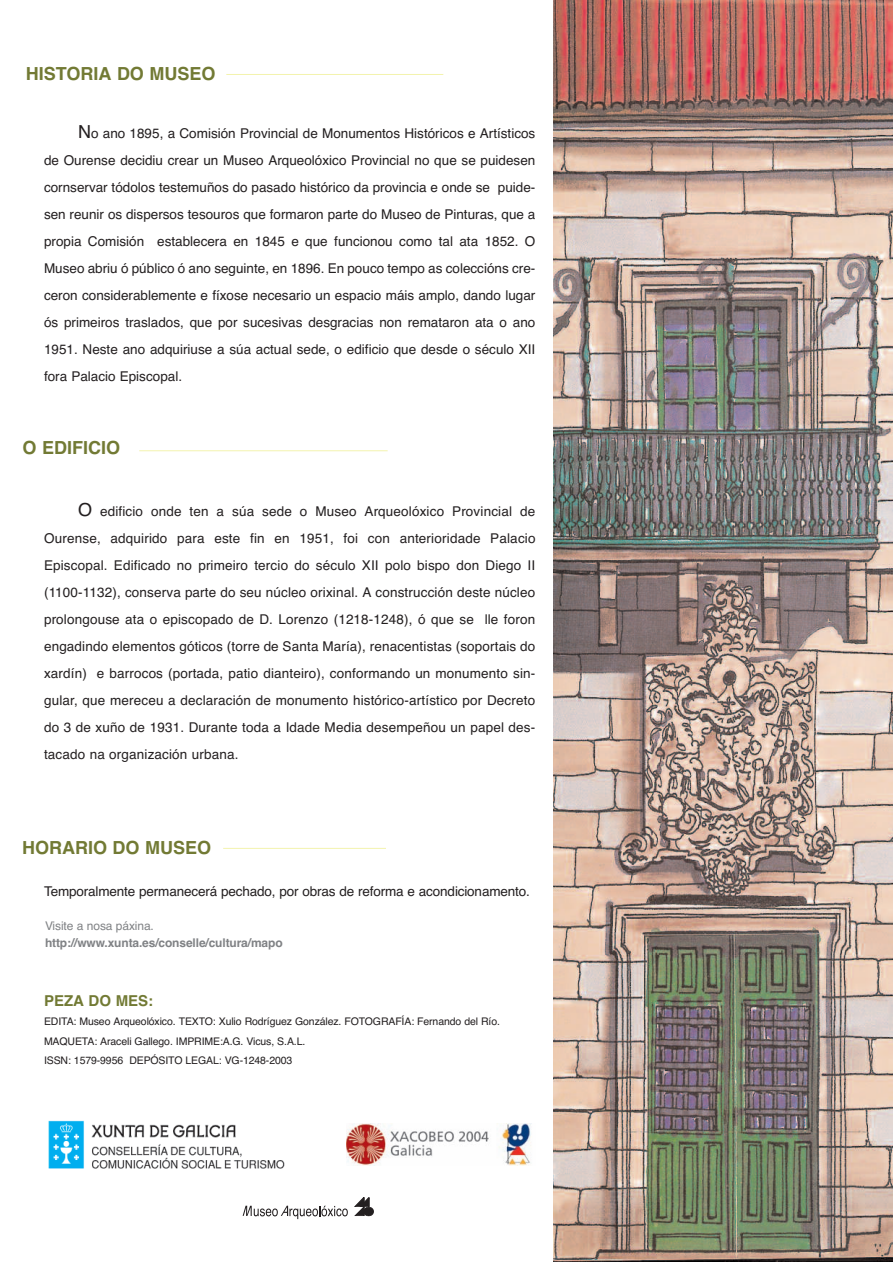
<style>
.page{position:relative;width:893px;height:1263px;background:#fff}
.page>*{position:absolute;margin:0;border:0;box-sizing:border-box;transform-origin:0 0}
.t1{font:700 18px "Helvetica";color:#727a34}
.t2{font:700 15px "Helvetica";color:#727a34}
.t3{font:13.5px/27px "Helvetica";color:#231f20;text-align:justify}
.t4{font:700 12px "Helvetica";letter-spacing:-.01em;color:#808285}
.t5{font:12px "Helvetica";letter-spacing:-.01em;color:#808285}
.t6{font:10.5px/19.5px "Helvetica";letter-spacing:-.01em;color:#231f20}
.s1{font-size:18px}
</style>
<div class="page">
<hr style="left:226px;top:74px;width:217px;height:1px;background:#f3f3ae">
<hr style="left:139px;top:450px;width:249px;height:1px;background:#f3f3ae">
<hr style="left:223px;top:848px;width:163px;height:1px;background:#f3f3ae">
<img style="left:553px;top:0;width:340px;height:1262px">
<img style="left:48px;top:1120px;width:237px;height:49px">
<img style="left:346px;top:1123px;width:186px;height:42px">
<svg style="left:354px;top:1197px;width:15px;height:19px"></svg>
<div style="left:364px;top:1207px;width:9px;height:9px;background:#231f20;border-radius:50%"></div>
<div style="left:364px;top:1207px;width:9px;height:9px;border:1px solid #231f20;border-radius:50%"></div>
<svg style="left:243px;top:1206px;width:105px;height:13px"></svg>
<h1 class="t1" style="left:26px;top:63px;width:191px">HISTORIA DO MUSEO</h1>
<p class="t3" style="left:44px;top:120px;width:493px;text-indent:34px"><span class="s1">N</span>o ano 1895, a Comisión Provincial de Monumentos Históricos e Artísticos de Ourense decidiu crear un Museo Arqueolóxico Provincial no que se puidesen cornservar tódolos testemuños do pasado histórico da provincia e onde se puide&shy;sen reunir os dispersos tesouros que formaron parte do Museo de Pinturas, que a propia Comisión establecera en 1845 e que funcionou como tal ata 1852. O Museo abriu ó público ó ano seguinte, en 1896. En pouco tempo as coleccións cre&shy;ceron considerablemente e fíxose necesario un espacio máis amplo, dando lugar ós primeiros traslados, que por sucesivas desgracias non remataron ata o ano 1951. Neste ano adquiriuse a súa actual sede, o edificio que desde o século XII fora Palacio Episcopal.</p>
<h1 class="t1" style="left:23px;top:438px;width:99px">O EDIFICIO</h1>
<p class="t3" style="left:44px;top:498px;width:493px;text-indent:34px"><span class="s1">O</span> edificio onde ten a súa sede o Museo Arqueolóxico Provincial de Ourense, adquirido para este fin en 1951, foi con anterioridade Palacio Episcopal. Edificado no primeiro tercio do século XII polo bispo don Diego II (1100-1132), conserva parte do seu núcleo orixinal. A construcción deste núcleo prolongouse ata o episcopado de D. Lorenzo (1218-1248), ó que se lle foron engadindo elementos góticos (torre de Santa María), renacentistas (soportais do xardín) e barrocos (portada, patio dianteiro), conformando un monumento sin&shy;gular, que mereceu a declaración de monumento histórico-artístico por Decreto do 3 de xuño de 1931. Durante toda a Idade Media desempeñou un papel des&shy;tacado na organización urbana.</p>
<h1 class="t1" style="left:22px;top:837px;width:191px">HORARIO DO MUSEO</h1>
<p class="t3" style="left:44px;top:877px;width:487px">Temporalmente permanecerá pechado, por obras de reforma e acondicionamento.</p>
<p class="t5" style="left:45px;top:919px;width:110px">Visite a nosa páxina.</p>
<p class="t4" style="left:45px;top:935px;width:239px">http://www.xunta.es/conselle/cultura/mapo</p>
<p class="t2" style="left:44px;top:992px;width:111px">PEZA DO MES:</p>
<p class="t6" style="left:44px;top:1012px;width:457px">EDITA: Museo Arqueolóxico. TEXTO: Xulio Rodríguez González. FOTOGRAFÍA: Fernando del Río.<br>MAQUETA: Araceli Gallego. IMPRIME:A.G. Vicus, S.A.L.<br>ISSN: 1579-9956 DEPÓSITO LEGAL: VG-1248-2003</p>
</div>
